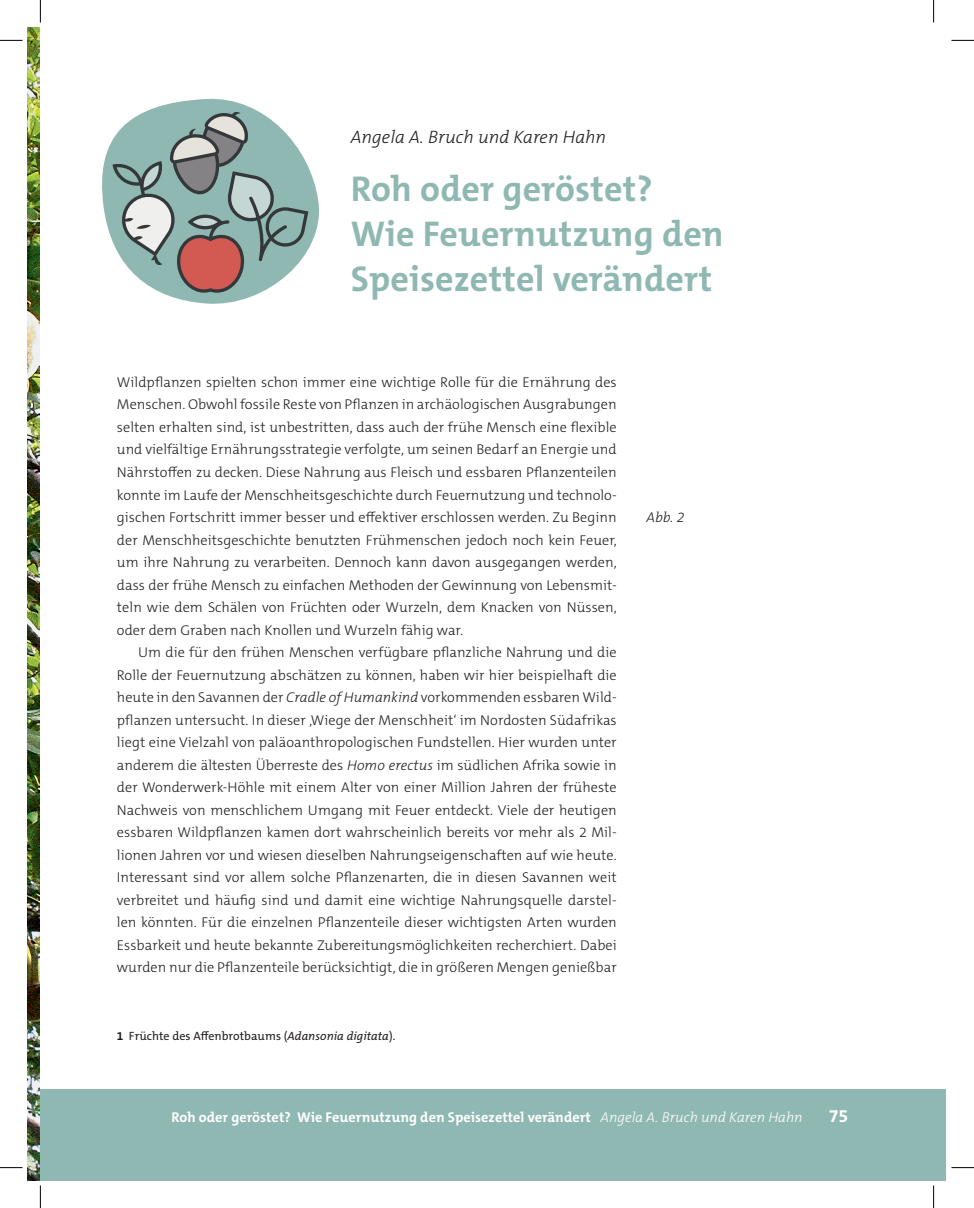
<style>
.page{position:relative;width:974px;height:1208px;background:#fff}
.page>*{position:absolute;margin:0;border:0;box-sizing:border-box;transform-origin:0 0}
.t1{font:700 36px/45px "The Mix C5";letter-spacing:.005em;color:#90b8b2}
.t2{font:italic 300 18px "The Mix C5";letter-spacing:.005em;color:#231f20}
.t3{font:700 18px "The Mix C5";color:#fff}
.t4{font:300 14.25px/22.5px "The Mix C5";letter-spacing:.005em;color:#231f20;text-align:justify}
.t5{font:700 14.25px "The Mix C5";letter-spacing:.005em;color:#fff}
.t6{font:italic 300 14.25px "The Mix C5";color:#231f20}
.t7{font:12px "The Mix C5";letter-spacing:.005em;color:#231f20}
.s1{font-style:italic}
.s2{font-weight:700}
.s3{font-weight:300;font-style:italic}
</style>
<div class="page">
<div style="left:28px;top:1088px;width:918px;height:92px;background:#90b8b2"></div>
<img style="left:28px;top:28px;width:11px;height:1152px">
<svg style="left:102px;top:99px;width:217px;height:205px"></svg>
<svg style="left:0;top:40px;width:23px;height:1px"></svg>
<svg style="left:951px;top:40px;width:23px;height:1px"></svg>
<svg style="left:0;top:1167px;width:23px;height:1px"></svg>
<svg style="left:951px;top:1167px;width:23px;height:1px"></svg>
<svg style="left:40px;top:0;width:1px;height:22px"></svg>
<svg style="left:40px;top:1185px;width:1px;height:22px"></svg>
<svg style="left:933px;top:0;width:1px;height:22px"></svg>
<svg style="left:933px;top:1185px;width:1px;height:22px"></svg>
<p class="t2" style="left:351px;top:130px;width:257px">Angela A. Bruch und Karen Hahn</p>
<h1 class="t1" style="left:351px;top:168px;width:374px">Roh oder geröstet?<br>Wie Feuernutzung den<br>Speisezettel verändert</h1>
<p class="t4" style="left:117px;top:372px;width:501px">Wildpflanzen spielten schon immer eine wichtige Rolle für die Ernährung des Menschen. Obwohl fossile Reste von Pflanzen in archäologischen Ausgrabungen selten erhalten sind, ist unbestritten, dass auch der frühe Mensch eine flexible und vielfältige Ernährungsstrategie verfolgte, um seinen Bedarf an Energie und Nährstoffen zu decken. Diese Nahrung aus Fleisch und essbaren Pflanzenteilen konnte im Laufe der Menschheitsgeschichte durch Feuernutzung und technolo&shy;gischen Fortschritt immer besser und effektiver erschlossen werden. Zu Beginn der Menschheitsgeschichte benutzten Frühmenschen jedoch noch kein Feuer, um ihre Nahrung zu verarbeiten. Dennoch kann davon ausgegangen werden, dass der frühe Mensch zu einfachen Methoden der Gewinnung von Lebensmit&shy;teln wie dem Schälen von Früchten oder Wurzeln, dem Knacken von Nüssen, oder dem Graben nach Knollen und Wurzeln fähig war.</p>
<p class="t4" style="left:117px;top:642px;width:501px;text-indent:21px">Um die für den frühen Menschen verfügbare pflanzliche Nahrung und die Rolle der Feuernutzung abschätzen zu können, haben wir hier beispielhaft die heute in den Savannen der <span class="s1">Cradle of Humankind</span> vorkommenden essbaren Wild&shy;pflanzen untersucht. In dieser ‚Wiege der Menschheit‘ im Nordosten Südafrikas liegt eine Vielzahl von paläoanthropologischen Fundstellen. Hier wurden unter anderem die ältesten Überreste des <span class="s1">Homo erectus</span> im südlichen Afrika sowie in der Wonderwerk-Höhle mit einem Alter von einer Million Jahren der früheste Nachweis von menschlichem Umgang mit Feuer entdeckt. Viele der heutigen essbaren Wildpflanzen kamen dort wahrscheinlich bereits vor mehr als 2 Mil&shy;lionen Jahren vor und wiesen dieselben Nahrungseigenschaften auf wie heute.<br>Interessant sind vor allem solche Pflanzenarten, die in diesen Savannen weit verbreitet und häufig sind und damit eine wichtige Nahrungsquelle darstel&shy;len könnten. Für die einzelnen Pflanzenteile dieser wichtigsten Arten wurden Essbarkeit und heute bekannte Zubereitungsmöglichkeiten recherchiert. Dabei wurden nur die Pflanzenteile berücksichtigt, die in größeren Mengen genießbar</p>
<p class="t7" style="left:117px;top:1030px;width:280px"><span class="s2">1</span> Früchte des Affenbrotbaums (<span class="s1">Adansonia digitata</span>).</p>
<p class="t6" style="left:646px;top:511px;width:40px">Abb. 2</p>
<p class="t5" style="left:171px;top:1110px;width:632px">Roh oder geröstet? Wie Feuernutzung den Speisezettel verändert <span class="s3">Angela A. Bruch und Karen Hahn</span></p>
<p class="t3" style="left:828px;top:1107px;width:21px">75</p>
</div>
